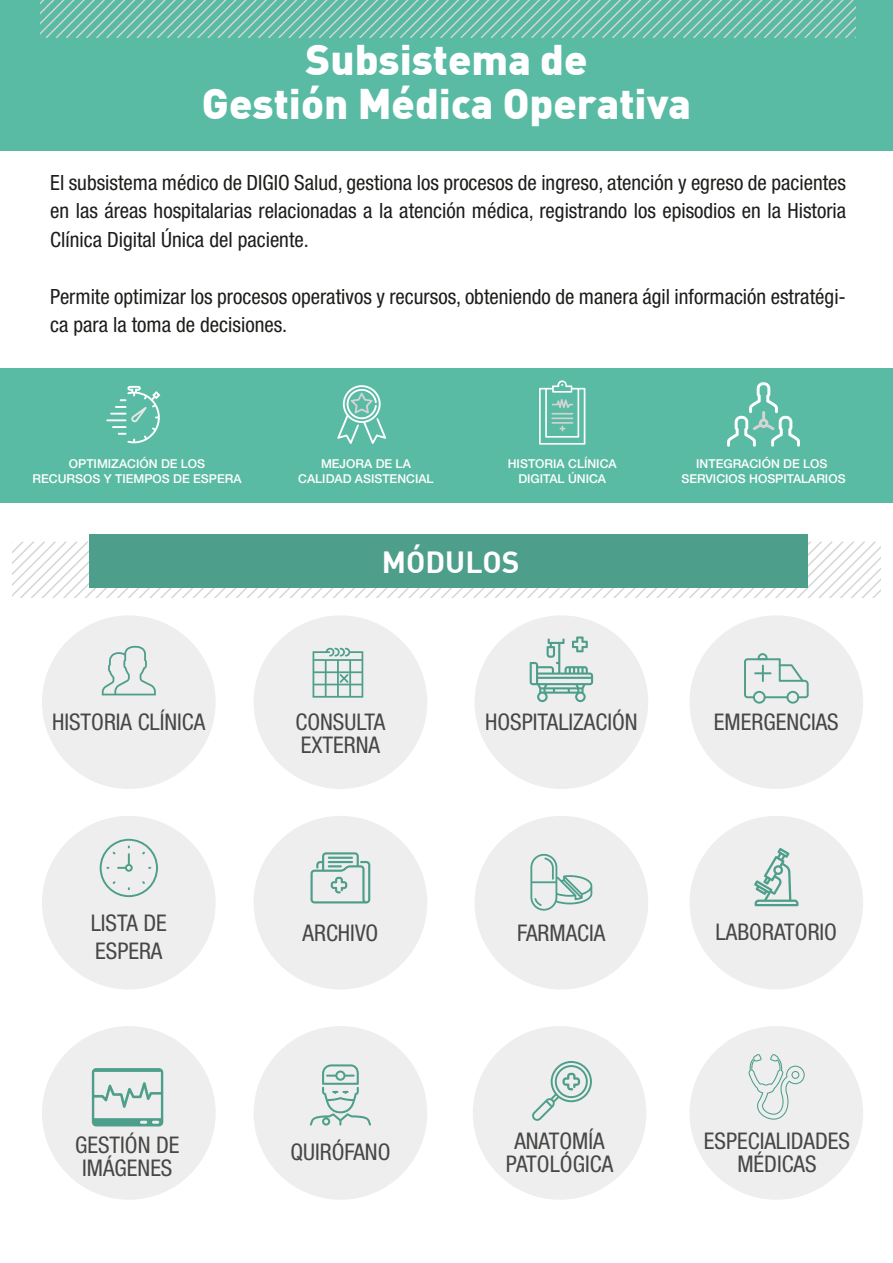
<style>
.page{position:relative;width:893px;height:1263px;background:#fff}
.page>*{position:absolute;margin:0;border:0;box-sizing:border-box;transform-origin:0 0}
.t1{font:900 42px/43.5px "DIN";color:#fff;text-align:center}
.t2{font:700 30px "DIN";color:#fff}
.t3{font:condensed 22.95px/23px "Helvetica Neue";color:#474746;text-align:center}
.t4{font:condensed 21px/28.5px "Helvetica Neue";color:#1d1d1b;text-align:justify}
.t5{font:500 12.3px/14.7px "Helvetica Neue";color:#fff;text-align:center}
</style>
<div class="page">
<div style="left:689px;top:1026px;width:174px;height:174px;background:#eee;border-radius:50%"></div>
<div style="left:254px;top:615px;width:173px;height:174px;background:#eee;border-radius:50%"></div>
<svg style="left:12px;top:542px;width:869px;height:56px"></svg>
<div style="left:89px;top:535px;width:719px;height:53px;background:#4d9e8a"></div>
<div style="left:0;top:0;width:893px;height:151px;background:#5abba4"></div>
<div style="left:0;top:368px;width:893px;height:134px;background:#5abba4"></div>
<svg style="left:41px;top:0;width:814px;height:38px"></svg>
<svg style="left:313px;top:648px;width:50px;height:50px"></svg>
<div style="left:42px;top:816px;width:174px;height:173px;background:#eee;border-radius:50%"></div>
<div style="left:475px;top:615px;width:173px;height:174px;background:#eee;border-radius:50%"></div>
<div style="left:42px;top:615px;width:174px;height:174px;background:#eee;border-radius:50%"></div>
<div style="left:689px;top:615px;width:174px;height:174px;background:#eee;border-radius:50%"></div>
<div style="left:254px;top:1026px;width:173px;height:174px;background:#eee;border-radius:50%"></div>
<div style="left:689px;top:816px;width:174px;height:173px;background:#eee;border-radius:50%"></div>
<div style="left:475px;top:816px;width:173px;height:173px;background:#eee;border-radius:50%"></div>
<div style="left:254px;top:816px;width:173px;height:173px;background:#eee;border-radius:50%"></div>
<svg style="left:748px;top:1054px;width:57px;height:65px"></svg>
<svg style="left:100px;top:839px;width:58px;height:58px"></svg>
<svg style="left:530px;top:636px;width:63px;height:66px"></svg>
<svg style="left:102px;top:646px;width:54px;height:49px"></svg>
<svg style="left:744px;top:653px;width:65px;height:51px"></svg>
<div style="left:42px;top:1026px;width:174px;height:174px;background:#eee;border-radius:50%"></div>
<svg style="left:754px;top:848px;width:44px;height:58px"></svg>
<svg style="left:530px;top:854px;width:62px;height:57px"></svg>
<svg style="left:310px;top:852px;width:60px;height:51px"></svg>
<svg style="left:310px;top:1064px;width:61px;height:62px"></svg>
<div style="left:473px;top:1026px;width:173px;height:174px;background:#eee;border-radius:50%"></div>
<svg style="left:532px;top:1061px;width:60px;height:60px"></svg>
<svg style="left:92px;top:1068px;width:71px;height:58px"></svg>
<svg style="left:539px;top:380px;width:46px;height:65px"></svg>
<hr style="left:106px;top:419px;width:20px;height:2px;background:#fff">
<svg style="left:110px;top:386px;width:50px;height:57px"></svg>
<svg style="left:337px;top:385px;width:49px;height:59px"></svg>
<svg style="left:727px;top:382px;width:73px;height:65px"></svg>
<h1 class="t1" style="left:202px;top:36px;width:490px">Subsistema de<br>Gestión Médica Operativa</h1>
<p class="t4" style="left:50px;top:168px;width:797px">El subsistema médico de DIGIO Salud, gestiona los procesos de ingreso, atención y egreso de pacientes en las áreas hospitalarias relacionadas a la atención médica, registrando los episodios en la Historia Clínica Digital Única del paciente.</p>
<p class="t4" style="left:50px;top:282px;width:797px">Permite optimizar los procesos operativos y recursos, obteniendo de manera ágil información estratégi&shy;ca para la toma de decisiones.</p>
<p class="t5" style="left:508px;top:457px;width:110px">HISTORIA CLÍNICA<br>DIGITAL ÚNICA</p>
<p class="t5" style="left:33px;top:457px;width:210px">OPTIMIZACIÓN DE LOS<br>RECURSOS Y TIEMPOS DE ESPERA</p>
<p class="t5" style="left:298px;top:456px;width:137px">MEJORA DE LA<br>CALIDAD ASISTENCIAL</p>
<p class="t5" style="left:681px;top:456px;width:166px">INTEGRACIÓN DE LOS<br>SERVICIOS HOSPITALARIOS</p>
<h2 class="t2" style="left:382px;top:542px;width:139px">MÓDULOS</h2>
<p class="t3" style="left:52px;top:710px;width:155px">HISTORIA CLÍNICA</p>
<p class="t3" style="left:485px;top:710px;width:154px">HOSPITALIZACIÓN</p>
<p class="t3" style="left:714px;top:710px;width:126px">EMERGENCIAS</p>
<p class="t3" style="left:295px;top:710px;width:91px;text-align:left">CONSULTA<br>EXTERNA</p>
<p class="t3" style="left:91px;top:909px;width:78px;line-height:27.6px;text-align:left">LISTA DE<br>ESPERA</p>
<p class="t3" style="left:303px;top:921px;width:77px">ARCHIVO</p>
<p class="t3" style="left:517px;top:921px;width:90px">FARMACIA</p>
<p class="t3" style="left:716px;top:920px;width:123px">LABORATORIO</p>
<p class="t3" style="left:75px;top:1133px;width:106px">GESTIÓN DE<br>IMÁGENES</p>
<p class="t3" style="left:506px;top:1129px;width:109px">ANATOMÍA<br>PATOLÓGICA</p>
<p class="t3" style="left:704px;top:1129px;width:148px">ESPECIALIDADES<br>MÉDICAS</p>
<p class="t3" style="left:290px;top:1141px;width:102px">QUIRÓFANO</p>
</div>
